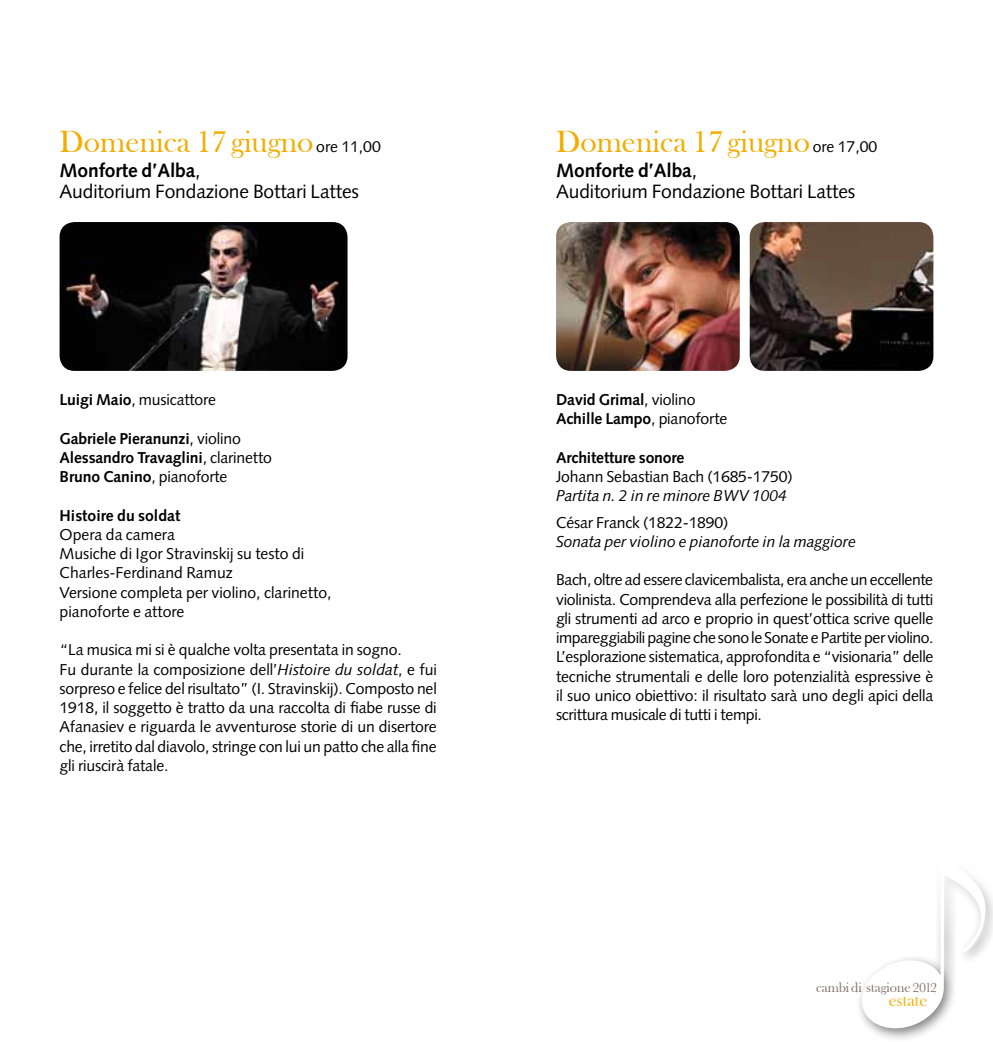
<style>
.page{position:relative;width:993px;height:1042px;background:#fff}
.page>*{position:absolute;margin:0;border:0;box-sizing:border-box;transform-origin:0 0}
.t1{font:31.5px "Bask Old Face";color:#f1ad00}
.t2{font:19.25px/21px "Syntax";letter-spacing:-.01em;color:#000}
.t3{font:17.5px "Bask Old Face";color:#f1ad00}
.t4{font:15.75px/19.2px "Syntax";letter-spacing:-.01em;color:#000}
.t5{font:700 15.75px/19.2px "Syntax";letter-spacing:-.01em;color:#000}
.t6{font:italic 15.75px "Syntax";letter-spacing:-.01em;color:#000}
.t7{font:14px "Bask Old Face";color:#83736b}
.s1{font-family:"Syntax";font-size:15.75px;color:#000}
.s2{font-weight:700}
.s3{font-weight:400}
.s4{font-style:italic}
.s5{font-family:"Baskerville"}
</style>
<div class="page">
<div style="left:854px;top:836px;width:138px;height:205px;background:#000;opacity:.5"></div>
<svg style="left:856px;top:843px;width:136px;height:190px"></svg>
<div style="left:892px;top:838px;width:100px;height:118px;background:#fff"></div>
<img style="left:60px;top:222px;width:287px;height:149px">
<img style="left:556px;top:222px;width:183px;height:149px">
<img style="left:749px;top:222px;width:184px;height:149px">
<h1 class="t1" style="left:60px;top:124px;width:322px">Domenica 17 giugno <span class="s1">ore 11,00</span></h1>
<p class="t2" style="left:60px;top:159px;width:301px"><span class="s2">Monforte d’Alba</span>,<br>Auditorium Fondazione Bottari Lattes</p>
<p class="t4" style="left:60px;top:390px;width:158px"><span class="s2">Luigi Maio</span>, musicattore</p>
<p class="t5" style="left:60px;top:429px;width:214px">Gabriele Pieranunzi<span class="s3">, violino<br></span>Alessandro Travaglini<span class="s3">, clarinetto<br></span>Bruno Canino<span class="s3">, pianoforte</span></p>
<p class="t5" style="left:60px;top:506px;width:122px">Histoire du soldat</p>
<p class="t4" style="left:60px;top:525px;width:273px">Opera da camera<br>Musiche di Igor Stravinskij su testo di<br>Charles-Ferdinand Ramuz<br>Versione completa per violino, clarinetto, pianoforte e attore</p>
<p class="t4" style="left:60px;top:640px;width:379px">“La musica mi si è qualche volta presentata in sogno.<br>Fu durante la composizione dell’<span class="s4">Histoire du soldat</span>, e fui sorpreso e felice del risultato” (I. Stravinskij). Composto nel 1918, il soggetto è tratto da una raccolta di fiabe russe di Afanasiev e riguarda le avventurose storie di un disertore che, irretito dal diavolo, stringe con lui un patto che alla fine gli riuscirà fatale.</p>
<h1 class="t1" style="left:556px;top:124px;width:322px">Domenica 17 giugno <span class="s1">ore 17,00</span></h1>
<p class="t2" style="left:556px;top:159px;width:301px"><span class="s2">Monforte d’Alba</span>,<br>Auditorium Fondazione Bottari Lattes</p>
<p class="t5" style="left:556px;top:390px;width:173px">David Grimal<span class="s3">, violino<br></span>Achille Lampo<span class="s3">, pianoforte</span></p>
<p class="t5" style="left:556px;top:448px;width:130px">Architetture sonore</p>
<p class="t4" style="left:556px;top:467px;width:238px">Johann Sebastian Bach (1685-1750)</p>
<p class="t6" style="left:556px;top:487px;width:232px">Partita n. 2 in re minore BWV 1004</p>
<p class="t4" style="left:556px;top:513px;width:174px">César Franck (1822-1890)</p>
<p class="t6" style="left:556px;top:532px;width:301px">Sonata per violino e pianoforte in la maggiore</p>
<p class="t4" style="left:556px;top:570px;width:379px;text-align:justify">Bach, oltre ad essere clavicembalista, era anche un eccellente violinista. Comprendeva alla perfezione le possibilità di tutti gli strumenti ad arco e proprio in quest’ottica scrive quelle impareggiabili pagine che sono le Sonate e Partite per violino.<br>L’esplorazione sistematica, approfondita e “visionaria” delle tecniche strumentali e delle loro potenzialità espressive è il suo unico obiettivo: il risultato sarà uno degli apici della scrittura musicale di tutti i tempi.</p>
<p class="t7" style="left:815px;top:979px;width:122px">cambi di stagione <span class="s5">2012</span></p>
<p class="t3" style="left:888px;top:990px;width:40px">estate</p>
</div>
